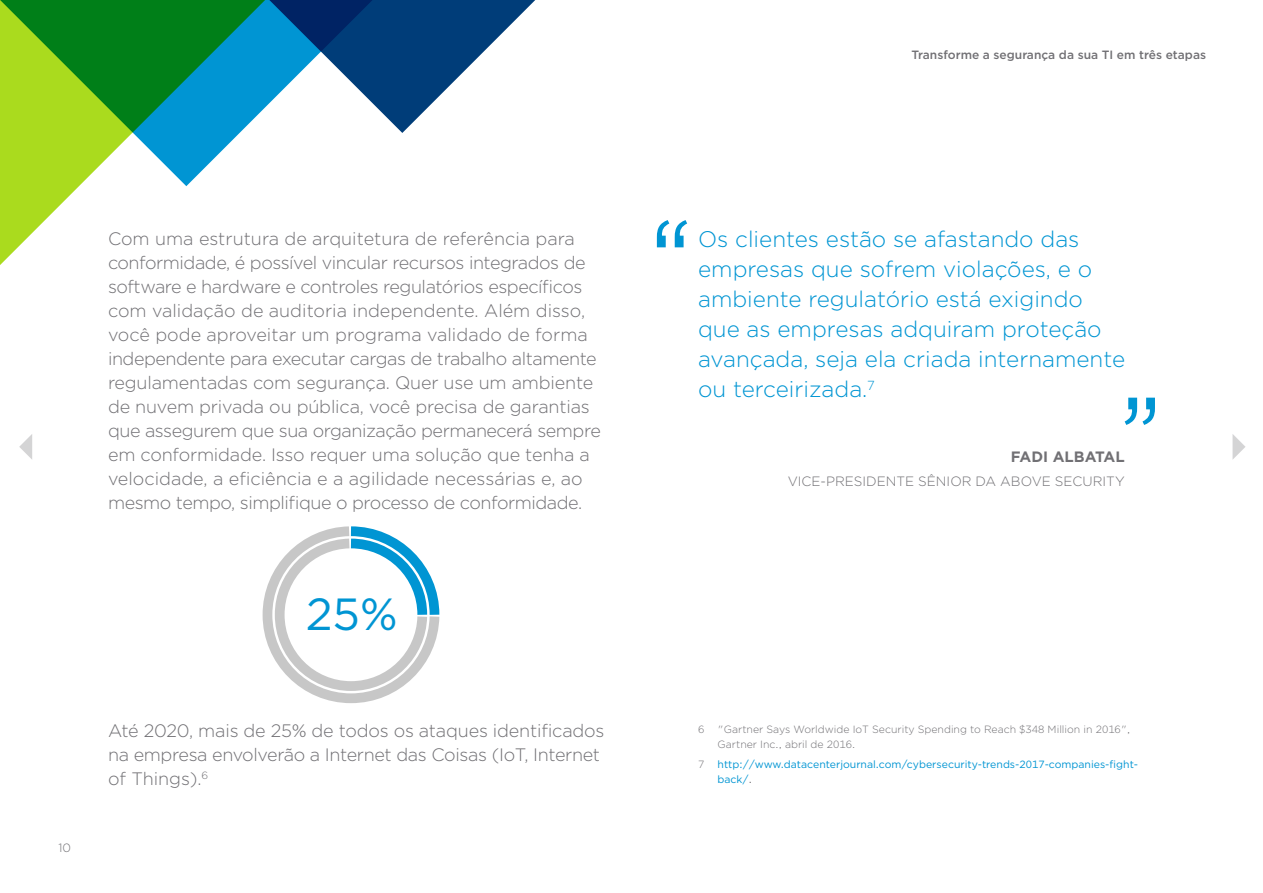
<style>
.page{position:relative;width:1263px;height:893px;background:#fff}
.page>*{position:absolute;margin:0;border:0;box-sizing:border-box;transform-origin:0 0}
.t1{font:45px "Gotham";color:#0095d3}
.t2{font:300 22.5px/30px "Gotham";color:#0095d3}
.t3{font:300 18px/24px "Gotham";letter-spacing:-.02em;color:#717074}
.t4{font:700 15px "Gotham";color:#717074}
.t5{font:300 13.5px "Gotham";color:#717074}
.t6{font:500 12px "Gotham";color:#717074}
.t7{font:300 12px "Gotham";color:#717074}
.t8{font:300 10.5px/15px "Gotham";color:#717074}
.t9{font:10.5px/15px "Gotham";color:#0095d3}
.s1{color:#717074}
</style>
<div class="page">
<svg style="left:0;top:186px;width:79px;height:79px"></svg>
<svg style="left:0;top:133px;width:240px;height:53px"></svg>
<svg style="left:0;top:0;width:535px;height:133px"></svg>
<svg style="left:262px;top:526px;width:178px;height:177px"></svg>
<svg style="left:657px;top:220px;width:30px;height:27px"></svg>
<svg style="left:1125px;top:398px;width:30px;height:27px"></svg>
<svg style="left:1232px;top:434px;width:13px;height:26px"></svg>
<svg style="left:19px;top:434px;width:13px;height:25px"></svg>
<p class="t7" style="left:58px;top:840px;width:14px">10</p>
<p class="t3" style="left:108px;top:226px;width:494px">Com uma estrutura de arquitetura de referência para conformidade, é possível vincular recursos integrados de software e hardware e controles regulatórios específicos com validação de auditoria independente. Além disso, você pode aproveitar um programa validado de forma independente para executar cargas de trabalho altamente regulamentadas com segurança. Quer use um ambiente de nuvem privada ou pública, você precisa de garantias que assegurem que sua organização permanecerá sempre em conformidade. Isso requer uma solução que tenha a velocidade, a eficiência e a agilidade necessárias e, ao mesmo tempo, simplifique o processo de conformidade.</p>
<h1 class="t1" style="left:306px;top:585px;width:94px">25%</h1>
<p class="t3" style="left:108px;top:718px;width:498px">Até 2020, mais de 25% de todos os ataques identificados na empresa envolverão a Internet das Coisas (IoT, Internet of Things).<sup>6</sup></p>
<p class="t6" style="left:911px;top:46px;width:296px">Transforme a segurança da sua TI em três etapas</p>
<p class="t2" style="left:698px;top:224px;width:429px">Os clientes estão se afastando das empresas que sofrem violações, e o ambiente regulatório está exigindo que as empresas adquiram proteção avançada, seja ela criada internamente ou terceirizada.<sup>7</sup></p>
<p class="t4" style="left:1011px;top:446px;width:115px">FADI ALBATAL</p>
<p class="t5" style="left:788px;top:472px;width:338px">VICE-PRESIDENTE SÊNIOR DA ABOVE SECURITY</p>
<p class="t8" style="left:698px;top:722px;width:8px">6</p>
<p class="t8" style="left:718px;top:722px;width:414px">"Gartner Says Worldwide IoT Security Spending to Reach $348 Million in 2016",<br>Gartner Inc., abril de 2016.</p>
<p class="t8" style="left:698px;top:756px;width:8px">7</p>
<p class="t9" style="left:718px;top:756px;width:422px">http://www.datacenterjournal.com/cybersecurity-trends-2017-companies-fight&shy;back/<span class="s1">.</span></p>
</div>
